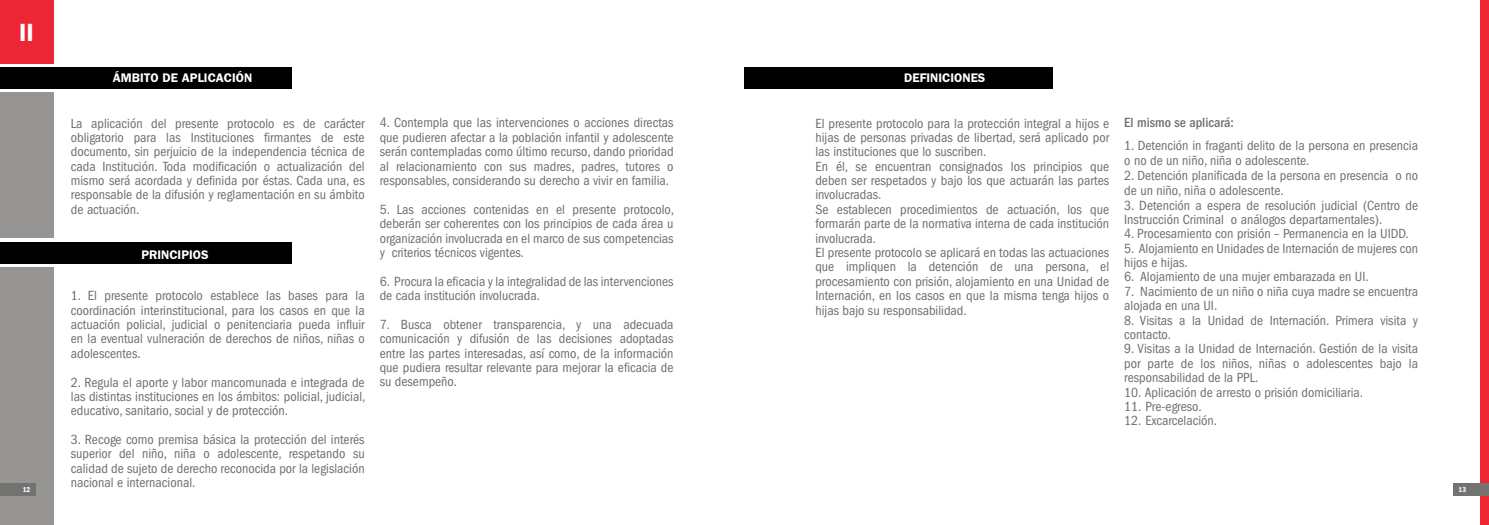
<style>
.page{position:relative;width:1489px;height:525px;background:#fff}
.page>*{position:absolute;margin:0;border:0;box-sizing:border-box;transform-origin:0 0}
.t1{font:600 25px "ITC Franklin Gothic Std";color:#fff}
.t2{font:condensed 13.75px/14.4px "ITC Franklin Gothic Std";color:#6d6e71;text-align:justify}
.t3{font:condensed 13.75px/14.4px "ITC Franklin Gothic Std";color:#6d6f71}
.t4{font:500 condensed 13.75px "ITC Franklin Gothic Std";color:#6d6f71}
.t5{font:600 12.5px "ITC Franklin Gothic Std";color:#fff}
.t6{font:7.5px "ITC Franklin Gothic Std Dm Cd";color:#fff}
</style>
<div class="page">
<div style="left:0;top:92px;width:53px;height:146px;background:#969593"></div>
<div style="left:0;top:0;width:53px;height:63px;background:#ed2635"></div>
<div style="left:0;top:67px;width:291px;height:21px;background:#000"></div>
<div style="left:0;top:242px;width:291px;height:21px;background:#000"></div>
<div style="left:0;top:267px;width:53px;height:257px;background:#969593"></div>
<div style="left:744px;top:67px;width:309px;height:22px;background:#000"></div>
<div style="left:1479px;top:0;width:9px;height:524px;background:#ed2635"></div>
<div style="left:1453px;top:483px;width:35px;height:12px;background:#727371"></div>
<div style="left:0;top:483px;width:36px;height:12px;background:#727371"></div>
<h1 class="t1" style="left:19px;top:18px;width:17px">II</h1>
<p class="t5" style="left:113px;top:70px;width:141px">ÁMBITO DE APLICACIÓN</p>
<p class="t5" style="left:904px;top:71px;width:83px">DEFINICIONES</p>
<p class="t2" style="left:815px;top:116px;width:295px;text-align:left">El presente protocolo para la protección integral a hijos e hijas de personas privadas de libertad, será aplicado por las instituciones que lo suscriben.<br>En él, se encuentran consignados los principios que deben ser respetados y bajo los que actuarán las partes involucradas.<br>Se establecen procedimientos de actuación, los que formarán parte de la normativa interna de cada institución involucrada.<br>El presente protocolo se aplicará en todas las actuaciones que impliquen la detención de una persona, el procesamiento con prisión, alojamiento en una Unidad de Internación, en los casos en que la misma tenga hijos o hijas bajo su responsabilidad.</p>
<p class="t4" style="left:1124px;top:115px;width:111px">El mismo se aplicará:</p>
<p class="t2" style="left:71px;top:116px;width:295px">La aplicación del presente protocolo es de carácter obligatorio para las Instituciones firmantes de este documento, sin perjuicio de la independencia técnica de cada Institución. Toda modificación o actualización del mismo será acordada y definida por éstas. Cada una, es responsable de la difusión y reglamentación en su ámbito de actuación.</p>
<p class="t2" style="left:380px;top:116px;width:295px">4. Contempla que las intervenciones o acciones directas que pudieren afectar a la población infantil y adolescente serán contempladas como último recurso, dando prioridad al relacionamiento con sus madres, padres, tutores o responsables, considerando su derecho a vivir en familia.</p>
<p class="t2" style="left:380px;top:202px;width:296px">5. Las acciones contenidas en el presente protocolo, deberán ser coherentes con los principios de cada área u organización involucrada en el marco de sus competencias y criterios técnicos vigentes.</p>
<p class="t2" style="left:380px;top:274px;width:295px">6. Procura la eficacia y la integralidad de las intervenciones de cada institución involucrada.</p>
<p class="t2" style="left:380px;top:317px;width:295px">7. Busca obtener transparencia, y una adecuada comunicación y difusión de las decisiones adoptadas entre las partes interesadas, así como, de la información que pudiera resultar relevante para mejorar la eficacia de su desempeño.</p>
<p class="t3" style="left:1124px;top:138px;width:295px;line-height:15px">1. Detención in fraganti delito de la persona en presencia o no de un niño, niña o adolescente.</p>
<p class="t3" style="left:1124px;top:168px;width:295px;line-height:15px">2. Detención planificada de la persona en presencia o no de un niño, niña o adolescente.</p>
<p class="t3" style="left:1124px;top:198px;width:295px">3. Detención a espera de resolución judicial (Centro de<br>Instrucción Criminal o análogos departamentales).</p>
<p class="t3" style="left:1124px;top:226px;width:286px">4. Procesamiento con prisión – Permanencia en la UIDD.</p>
<p class="t3" style="left:1124px;top:241px;width:295px">5. Alojamiento en Unidades de Internación de mujeres con hijos e hijas.</p>
<p class="t3" style="left:1124px;top:270px;width:246px">6. Alojamiento de una mujer embarazada en UI.</p>
<p class="t3" style="left:1124px;top:284px;width:295px">7. Nacimiento de un niño o niña cuya madre se encuentra alojada en una UI.</p>
<p class="t3" style="left:1124px;top:313px;width:295px">8. Visitas a la Unidad de Internación. Primera visita y contacto.</p>
<p class="t3" style="left:1124px;top:341px;width:295px;text-align:justify">9. Visitas a la Unidad de Internación. Gestión de la visita por parte de los niños, niñas o adolescentes bajo la responsabilidad de la PPL.</p>
<p class="t3" style="left:1124px;top:384px;width:240px">10. Aplicación de arresto o prisión domiciliaria.</p>
<p class="t3" style="left:1124px;top:399px;width:79px">11. Pre-egreso.</p>
<p class="t3" style="left:1124px;top:413px;width:94px">12. Excarcelación.</p>
<p class="t5" style="left:141px;top:247px;width:69px">PRINCIPIOS</p>
<p class="t2" style="left:71px;top:288px;width:295px">1. El presente protocolo establece las bases para la coordinación interinstitucional, para los casos en que la actuación policial, judicial o penitenciaria pueda influir en la eventual vulneración de derechos de niños, niñas o adolescentes.</p>
<p class="t2" style="left:71px;top:375px;width:296px">2. Regula el aporte y labor mancomunada e integrada de las distintas instituciones en los ámbitos: policial, judicial, educativo, sanitario, social y de protección.</p>
<p class="t2" style="left:71px;top:432px;width:295px">3. Recoge como premisa básica la protección del interés superior del niño, niña o adolescente, respetando su calidad de sujeto de derecho reconocida por la legislación nacional e internacional.</p>
<p class="t6" style="left:23px;top:485px;width:9px">12</p>
<p class="t6" style="left:1458px;top:485px;width:9px">13</p>
</div>
